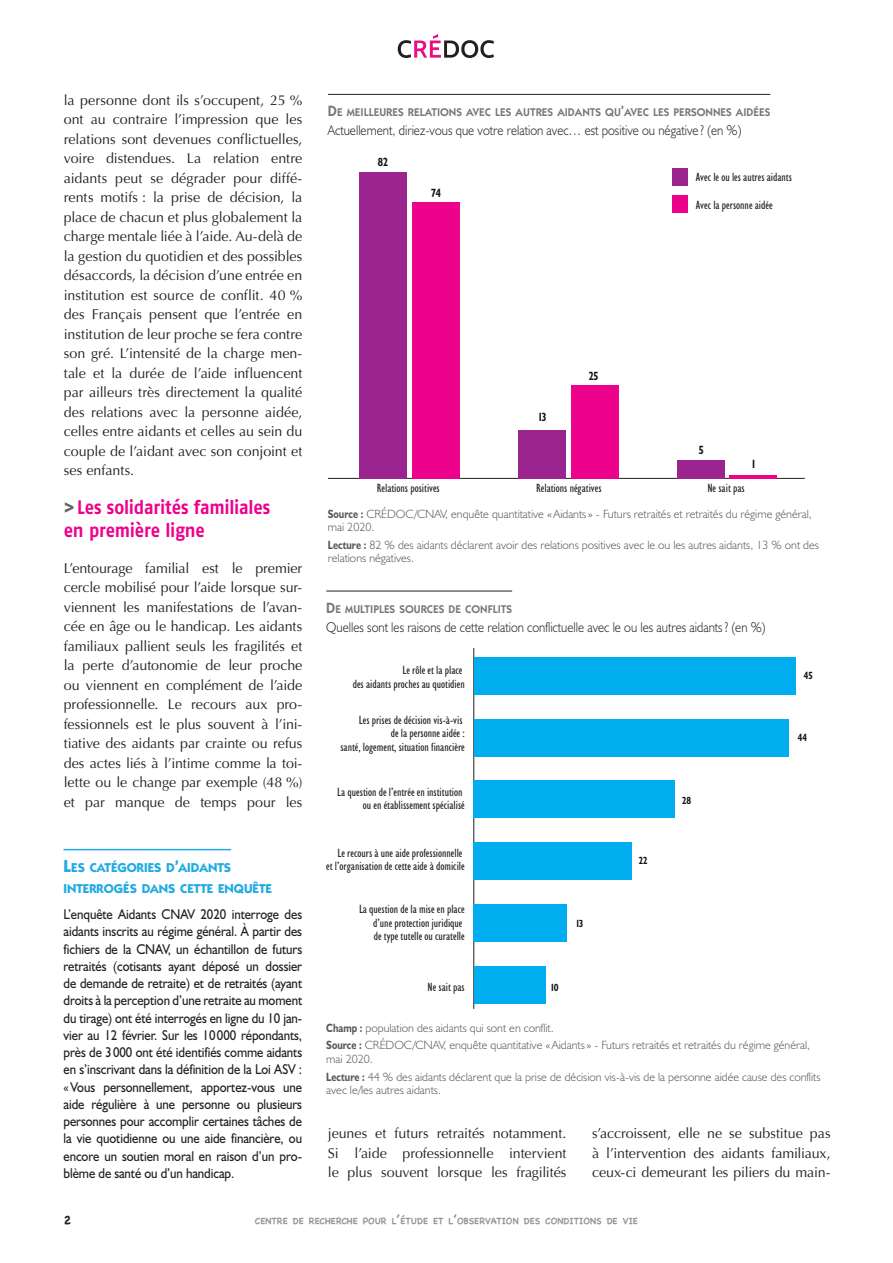
<style>
.page{position:relative;width:893px;height:1263px;background:#fff}
.page>*{position:absolute;margin:0;border:0;box-sizing:border-box;transform-origin:0 0}
.t1{font:19.5px/22.5px "Fago No Bold Tf";letter-spacing:-.015em;color:#ed028c;scale:.9 1}
.texte_courant{font:14.25px/19.5px "Optima";letter-spacing:-.005em;color:#231f20;text-align:justify}
.ENCADRÉtexte{font:14.25px/17.2px "Humanist 521 BT";letter-spacing:-.005em;color:#231f20;text-align:justify;scale:.9 1}
.GRAFsoustitre{font:300 14.25px "Humanist 521 BT";color:#231f20;scale:.9 1}
.ENCADRÉtitre{font:700 12.9px/21.8px "Itc Kabel";color:#22abe2}
.t2{font:condensed 12px/13.5px "Humanist 521 BT";color:#231f20;text-align:right}
.GRAFsourceROM{font:300 12px/13.5px "Humanist 521 BT";color:#57585a}
.GRAFsource{font:300 12px/13.5px "Humanist 521 BT";color:#57585a}
.t3{font:700 condensed 12px "Humanist 521 BT";color:#101315;scale:.9 1}
.t4{font:700 12px "Chalkboard";color:#231f20}
.GRAFtitre{font:600 11.25px "Itc Kabel";color:#76787b}
.t5{font:700 condensed 10.5px "Humanist 521 BT";color:#101315;scale:.9 1}
.t6{font:700 9px "Chalkboard";color:#939598}
.s1{color:#636366}
.s2{font-size:15px}
.s3{font-weight:700}
.s4{font-size:17.25px}
.s5{font-size:12px}
</style>
<div class="page">
<svg style="left:398px;top:34px;width:96px;height:24px"></svg>
<hr style="left:328px;top:94px;width:442px;height:1px;background:#231f20">
<div style="left:672px;top:169px;width:16px;height:17px;background:#9b248e"></div>
<div style="left:672px;top:195px;width:16px;height:18px;background:#ed028c"></div>
<hr style="left:328px;top:478px;width:477px;height:1px;background:#231f20">
<hr style="left:730px;top:475px;width:47px;height:3px;background:#ed028c">
<div style="left:677px;top:460px;width:47px;height:18px;background:#9b248e"></div>
<div style="left:571px;top:385px;width:48px;height:93px;background:#ed028c"></div>
<div style="left:518px;top:430px;width:48px;height:48px;background:#9b248e"></div>
<div style="left:412px;top:202px;width:48px;height:276px;background:#ed028c"></div>
<div style="left:360px;top:172px;width:47px;height:306px;background:#9b248e"></div>
<hr style="left:326px;top:591px;width:186px;height:1px;background:#231f20">
<hr style="left:473px;top:648px;width:1px;height:361px;background:#231f20">
<div style="left:474px;top:657px;width:321px;height:37px;background:#00aeef"></div>
<div style="left:474px;top:719px;width:314px;height:37px;background:#00aeef"></div>
<div style="left:474px;top:781px;width:201px;height:37px;background:#00aeef"></div>
<div style="left:474px;top:843px;width:158px;height:37px;background:#00aeef"></div>
<div style="left:474px;top:904px;width:93px;height:37px;background:#00aeef"></div>
<div style="left:474px;top:966px;width:72px;height:37px;background:#00aeef"></div>
<hr style="left:64px;top:849px;width:167px;height:1px;background:#22abe2">
<p class="texte_courant" style="left:64px;top:90px;width:240px">la personne dont ils s’occupent, 25 % ont au contraire l’impression que les relations sont devenues conflictuelles, voire distendues. La relation entre aidants peut se dégrader pour diffé&shy;rents motifs : la prise de décision, la place de chacun et plus globalement la charge mentale liée à l’aide. Au-delà de la gestion du quotidien et des possibles désaccords, la décision d’une entrée en institution est source de conflit. 40 % des Français pensent que l’entrée en institution de leur proche se fera contre son gré. L’intensité de la charge men&shy;tale et la durée de l’aide influencent par ailleurs très directement la qualité des relations avec la personne aidée, celles entre aidants et celles au sein du couple de l’aidant avec son conjoint et ses enfants.</p>
<p class="t1" style="left:64px;top:496px;width:231px"><span class="s1">&gt;</span>Les solidarités familiales en première ligne</p>
<p class="texte_courant" style="left:64px;top:558px;width:240px">L’entourage familial est le premier cercle mobilisé pour l’aide lorsque sur&shy;viennent les manifestations de l’avan&shy;cée en âge ou le handicap. Les aidants familiaux pallient seuls les fragilités et la perte d’autonomie de leur proche ou viennent en complément de l’aide professionnelle. Le recours aux pro&shy;fessionnels est le plus souvent à l’ini&shy;tiative des aidants par crainte ou refus des actes liés à l’intime comme la toi&shy;lette ou le change par exemple (48 %) et par manque de temps pour les</p>
<p class="GRAFtitre" style="left:328px;top:106px;width:444px"><span class="s2">D</span>E MEILLEURES RELATIONS AVEC LES AUTRES AIDANTS QU<span class="s2">’</span>AVEC LES PERSONNES AIDÉES</p>
<p class="GRAFsoustitre" style="left:328px;top:122px;width:461px">Actuellement, diriez-vous que votre relation avec… est positive ou négative ? (en %)</p>
<p class="t2" style="left:696px;top:170px;width:98px">Avec le ou les autres aidants</p>
<p class="t2" style="left:696px;top:199px;width:78px">Avec la personne aidée</p>
<p class="t3" style="left:378px;top:154px;width:13px">82</p>
<p class="t3" style="left:431px;top:185px;width:13px">74</p>
<p class="t3" style="left:539px;top:410px;width:10px">13</p>
<p class="t3" style="left:589px;top:368px;width:12px">25</p>
<p class="t3" style="left:699px;top:443px;width:7px">5</p>
<p class="t3" style="left:752px;top:456px;width:5px">1</p>
<p class="t2" style="left:377px;top:481px;width:64px">Relations positives</p>
<p class="t2" style="left:536px;top:481px;width:67px">Relations négatives</p>
<p class="t2" style="left:707px;top:481px;width:39px">Ne sait pas</p>
<p class="GRAFsource" style="left:328px;top:507px;width:485px"><span class="s3">Source :</span> CRÉDOC/CNAV, enquête quantitative «Aidants » - Futurs retraités et retraités du régime général, mai 2020.</p>
<p class="GRAFsource" style="left:328px;top:538px;width:493px"><span class="s3">Lecture :</span> 82 % des aidants déclarent avoir des relations positives avec le ou les autres aidants, 13 % ont des relations négatives.</p>
<p class="GRAFtitre" style="left:326px;top:602px;width:187px"><span class="s2">D</span>E MULTIPLES SOURCES DE CONFLITS</p>
<p class="GRAFsoustitre" style="left:326px;top:618px;width:489px">Quelles sont les raisons de cette relation conflictuelle avec le ou les autres aidants? (en %)</p>
<p class="t2" style="left:353px;top:663px;width:114px">Le rôle et la place<br>des aidants proches au quotidien</p>
<p class="t5" style="left:804px;top:669px;width:11px">45</p>
<p class="t2" style="left:340px;top:713px;width:126px">Les prises de décision vis-à-vis<br>de la personne aidée :<br>santé, logement, situation financière</p>
<p class="t2" style="left:337px;top:785px;width:129px">La question de l’entrée en institution ou en établissement spécialisé</p>
<p class="t5" style="left:682px;top:793px;width:11px">28</p>
<p class="t5" style="left:798px;top:731px;width:11px">44</p>
<p class="t2" style="left:326px;top:846px;width:140px">Le recours à une aide professionnelle<br>et l’organisation de cette aide à domicile</p>
<p class="t5" style="left:639px;top:854px;width:11px">22</p>
<p class="ENCADRÉtitre" style="left:64px;top:856px;width:210px"><span class="s4">L</span>ES CATÉGORIES D<span class="s4">’</span>AIDANTS<br>INTERROGÉS DANS CETTE ENQUÊTE</p>
<p class="ENCADRÉtexte" style="left:64px;top:905px;width:267px">L’enquête Aidants CNAV 2020 interroge des aidants inscrits au régime général. À partir des fichiers de la CNAV, un échantillon de futurs retraités (cotisants ayant déposé un dossier de demande de retraite) et de retraités (ayant droits à la perception d’une retraite au moment du tirage) ont été interrogés en ligne du 10 jan&shy;vier au 12 février. Sur les 10000 répondants, près de 3000 ont été identifiés comme aidants en s’inscrivant dans la définition de la Loi ASV : «Vous personnellement, apportez-vous une aide régulière à une personne ou plusieurs personnes pour accomplir certaines tâches de la vie quotidienne ou une aide financière, ou encore un soutien moral en raison d’un pro&shy;blème de santé ou d’un handicap.</p>
<p class="t4" style="left:64px;top:1212px;width:9px">2</p>
<p class="t2" style="left:373px;top:902px;width:93px;text-align:left;text-indent:-14px">La question de la mise en place d’une protection juridique de type tutelle ou curatelle</p>
<p class="t5" style="left:576px;top:917px;width:9px">13</p>
<p class="t2" style="left:427px;top:980px;width:39px">Ne sait pas</p>
<p class="t5" style="left:551px;top:980px;width:10px">10</p>
<p class="GRAFsourceROM" style="left:326px;top:1021px;width:229px"><span class="s3">Champ :</span> population des aidants qui sont en conflit.</p>
<p class="GRAFsourceROM" style="left:326px;top:1038px;width:485px"><span class="s3">Source :</span> CRÉDOC/CNAV, enquête quantitative «Aidants » - Futurs retraités et retraités du régime général, mai 2020.</p>
<p class="GRAFsourceROM" style="left:326px;top:1070px;width:496px"><span class="s3">Lecture :</span> 44 % des aidants déclarent que la prise de décision vis-à-vis de la personne aidée cause des conflits avec le/les autres aidants.</p>
<p class="texte_courant" style="left:328px;top:1124px;width:240px">jeunes et futurs retraités notamment.<br>Si l’aide professionnelle intervient le plus souvent lorsque les fragilités</p>
<p class="texte_courant" style="left:592px;top:1124px;width:240px">s’accroissent, elle ne se substitue pas à l’intervention des aidants familiaux, ceux-ci demeurant les piliers du main-</p>
<p class="t6" style="left:255px;top:1215px;width:385px">CENTRE DE RECHERCHE POUR L<span class="s5">’</span>ÉTUDE ET L<span class="s5">’</span>OBSERVATION DES CONDITIONS DE VIE</p>
</div>
